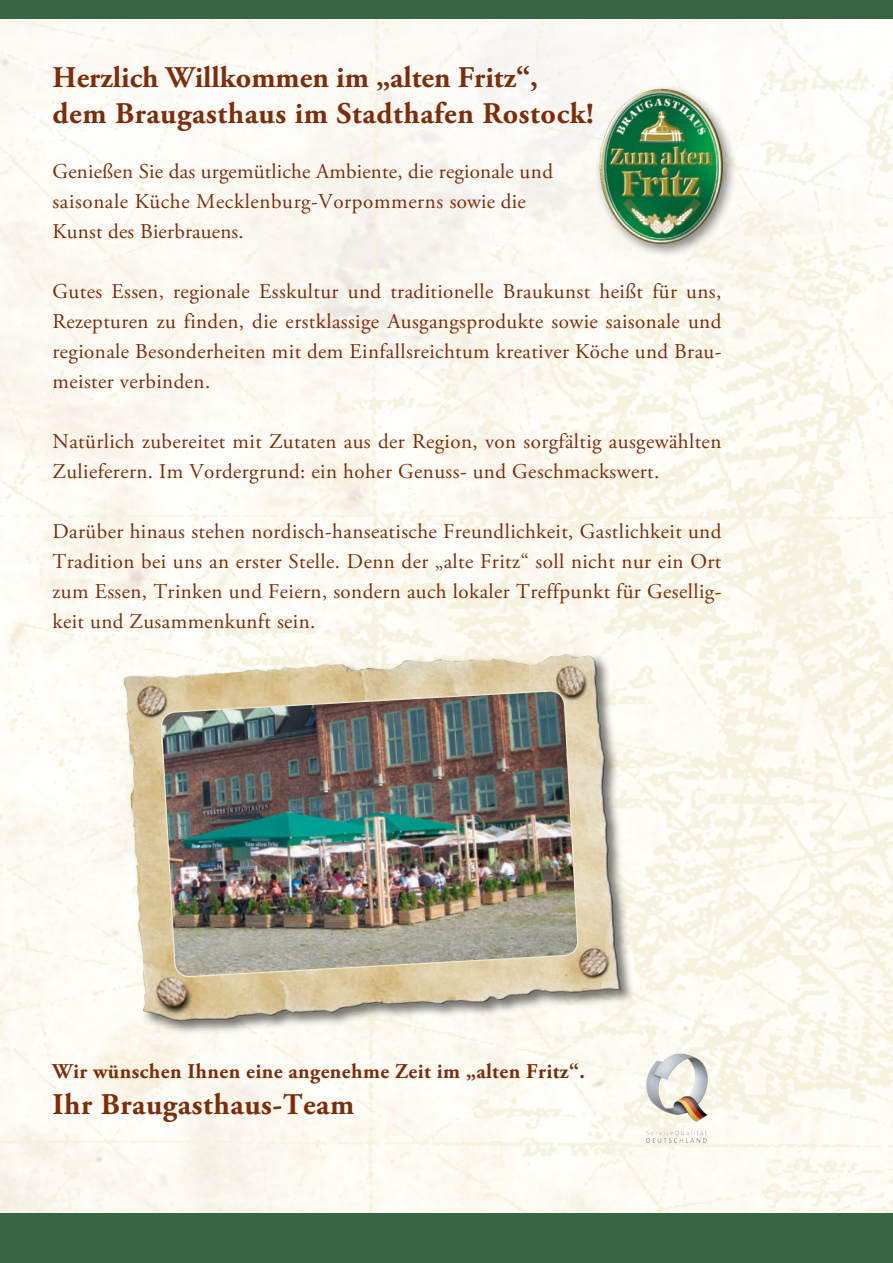
<style>
.page{position:relative;width:893px;height:1263px;background:#fff}
.page>*{position:absolute;margin:0;border:0;box-sizing:border-box;transform-origin:0 0}
.t1{font:700 30px/36px "Adobe Garamond Pro";color:#7f2c09}
.t2{font:700 30px "Adobe Garamond Pro";letter-spacing:.02em;color:#7f2c09}
.t3{font:21px/30px "Adobe Garamond Pro";letter-spacing:.02em;color:#7f2c09}
.t4{font:700 21px "Adobe Garamond Pro";letter-spacing:.02em;color:#7f2c09}
</style>
<div class="page">
<img style="left:0;top:18px;width:893px;height:1195px">
<div style="left:0;top:0;width:893px;height:18px;background:#3a6542"></div>
<div style="left:0;top:1213px;width:893px;height:50px;background:#3a6542"></div>
<div style="left:122px;top:652px;width:513px;height:383px;background:#1d1d1b;opacity:.6"></div>
<img style="left:203px;top:655px;width:358px;height:3px">
<div style="left:595px;top:84px;width:142px;height:174px;background:#1d1d1b;opacity:.5"></div>
<img style="left:599px;top:88px;width:124px;height:156px">
<img style="left:638px;top:1046px;width:78px;height:103px">
<img style="left:161px;top:658px;width:417px;height:351px">
<h1 class="t1" style="left:53px;top:60px;width:543px">Herzlich Willkommen im „alten Fritz“, dem Braugasthaus im Stadthafen Rostock!</h1>
<p class="t3" style="left:53px;top:157px;width:502px">Genießen Sie das urgemütliche Ambiente, die regionale und saisonale Küche Mecklenburg-Vorpommerns sowie die<br>Kunst des Bierbrauens.</p>
<p class="t3" style="left:53px;top:277px;width:670px;text-align:justify">Gutes Essen, regionale Esskultur und traditionelle Braukunst heißt für uns, Rezepturen zu finden, die erstklassige Ausgangsprodukte sowie saisonale und regionale Besonderheiten mit dem Einfallsreichtum kreativer Köche und Brau&shy;meister verbinden.</p>
<p class="t3" style="left:53px;top:427px;width:670px">Natürlich zubereitet mit Zutaten aus der Region, von sorgfältig ausgewählten<br>Zulieferern. Im Vordergrund: ein hoher Genuss- und Geschmackswert.</p>
<p class="t3" style="left:53px;top:517px;width:670px;text-align:justify">Darüber hinaus stehen nordisch-hanseatische Freundlichkeit, Gastlichkeit und Tradition bei uns an erster Stelle. Denn der „alte Fritz“ soll nicht nur ein Ort zum Essen, Trinken und Feiern, sondern auch lokaler Treffpunkt für Gesellig&shy;keit und Zusammenkunft sein.</p>
<p class="t4" style="left:53px;top:1059px;width:534px">Wir wünschen Ihnen eine angenehme Zeit im „alten Fritz“.</p>
<h1 class="t2" style="left:53px;top:1087px;width:303px">Ihr Braugasthaus-Team</h1>
</div>
